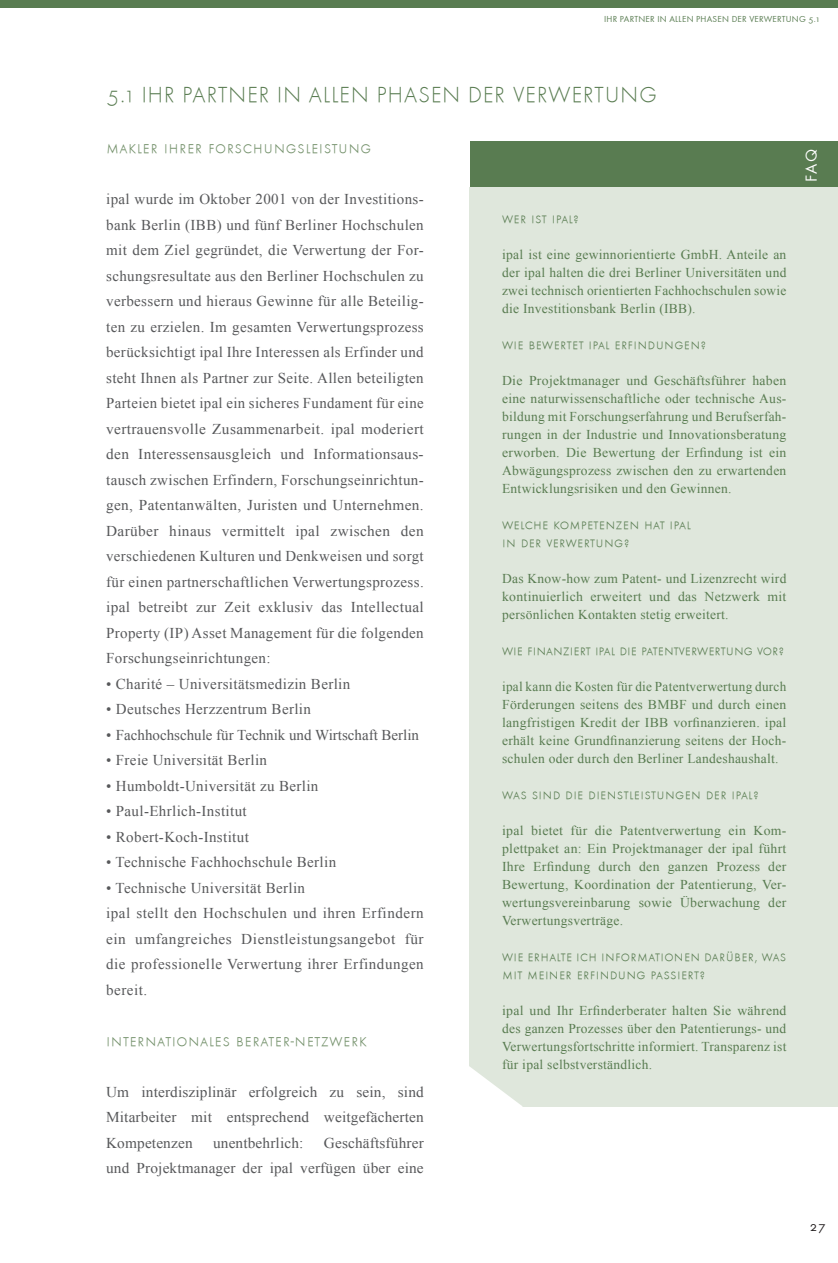
<style>
.page{position:relative;width:838px;height:1263px;background:#fff}
.page>*{position:absolute;margin:0;border:0;box-sizing:border-box;transform-origin:0 0}
.t1{font:300 22.5px "Function LH Sm Caps";letter-spacing:.05em;color:#597c51}
.t2{font:300 19.5px "Function LH Sm Caps";letter-spacing:.025em;color:#74916b}
.t3{font:300 16.5px/18px "Function LH Sm Caps";letter-spacing:.02em;color:#597c51}
.t4{font:300 16.5px "Function LH Sm Caps";color:#597c51}
.t5{font:16.5px "Function Sm Caps";color:#fff}
.t6{font:15px/25.5px "Times New Roman";letter-spacing:.025em;color:#57585a;text-align:justify}
.t7{font:15px "Times New Roman";color:#57585a}
.t8{font:13.5px/18px "Times New Roman";letter-spacing:.02em;color:#597c51;text-align:justify}
.t9{font:13.5px "Function Sm Caps";color:#231f20}
.t10{font:9px "Function Sm Caps";letter-spacing:.025em;color:#597c51}
</style>
<div class="page">
<div style="left:0;top:0;width:838px;height:7px;background:#597c51"></div>
<div style="left:470px;top:142px;width:368px;height:45px;background:#597c51"></div>
<div style="left:469px;top:187px;width:369px;height:919px;background:#dfe7dc"></div>
<svg style="left:469px;top:1066px;width:53px;height:40px"></svg>
<p class="t10" style="left:604px;top:14px;width:217px">IHR PARTNER IN ALLEN PHASEN DER VERWERTUNG 5.1</p>
<h1 class="t1" style="left:106px;top:83px;width:551px">5.1 IHR PARTNER IN ALLEN PHASEN DER VERWERTUNG</h1>
<h2 class="t2" style="left:106px;top:136px;width:267px">makler ihrer forschungsleistung</h2>
<p class="t6" style="left:106px;top:186px;width:319px">ipal wurde im Oktober 2001 von der Investitions&shy;bank Berlin (IBB) und fünf Berliner Hochschulen mit dem Ziel gegründet, die Verwertung der For&shy;schungsresultate aus den Berliner Hochschulen zu verbessern und hieraus Gewinne für alle Beteilig&shy;ten zu erzielen. Im gesamten Verwertungsprozess berücksichtigt ipal Ihre Interessen als Erfinder und steht Ihnen als Partner zur Seite. Allen beteiligten Parteien bietet ipal ein sicheres Fundament für eine vertrauensvolle Zusammenarbeit. ipal moderiert den Interessensausgleich und Informationsaus&shy;tausch zwischen Erfindern, Forschungseinrichtun&shy;gen, Patentanwälten, Juristen und Unternehmen.<br>Darüber hinaus vermittelt ipal zwischen den verschiedenen Kulturen und Denkweisen und sorgt für einen partnerschaftlichen Verwertungsprozess. ipal betreibt zur Zeit exklusiv das Intellectual Property (IP) Asset Management für die folgenden Forschungseinrichtungen:</p>
<p class="t6" style="left:106px;top:671px;width:246px">• Charité – Universitätsmedizin Berlin</p>
<p class="t6" style="left:106px;top:696px;width:206px">• Deutsches Herzzentrum Berlin</p>
<p class="t7" style="left:106px;top:724px;width:314px">• Fachhochschule für Technik und Wirtschaft Berlin</p>
<p class="t6" style="left:106px;top:747px;width:162px">• Freie Universität Berlin</p>
<p class="t6" style="left:106px;top:773px;width:214px">• Humboldt-Universität zu Berlin</p>
<p class="t6" style="left:106px;top:798px;width:142px">• Paul-Ehrlich-Institut</p>
<p class="t6" style="left:106px;top:824px;width:144px">• Robert-Koch-Institut</p>
<p class="t6" style="left:106px;top:849px;width:232px">• Technische Fachhochschule Berlin</p>
<p class="t6" style="left:106px;top:875px;width:319px;text-align:left">• Technische Universität Berlin<br>ipal stellt den Hochschulen und ihren Erfindern ein umfangreiches Dienstleistungsangebot für die professionelle Verwertung ihrer Erfindungen bereit.</p>
<h2 class="t2" style="left:106px;top:1029px;width:262px">internationales berater-netzwerk</h2>
<p class="t6" style="left:106px;top:1079px;width:319px">Um interdisziplinär erfolgreich zu sein, sind Mitarbeiter mit entsprechend weitgefächerten Kompetenzen</p>
<p class="t6" style="left:106px;top:1130px;width:319px;text-align:right">Geschäftsführer<br>und Projektmanager der ipal verfügen über eine</p>
<p class="t6" style="left:213px;top:1130px;width:92px">unentbehrlich:</p>
<p class="t3" style="left:502px;top:209px;width:79px">wer ist ipal?</p>
<p class="t8" style="left:502px;top:245px;width:286px">ipal ist eine gewinnorientierte GmbH. Anteile an der ipal halten die drei Berliner Universitäten und zwei technisch orientierten Fachhochschulen sowie die Investitionsbank Berlin (IBB).</p>
<p class="t3" style="left:502px;top:335px;width:206px">wie bewertet ipal erfindungen?</p>
<p class="t8" style="left:502px;top:371px;width:286px">Die Projektmanager und Geschäftsführer haben eine naturwissenschaftliche oder technische Aus&shy;bildung mit Forschungserfahrung und Berufserfah&shy;rungen in der Industrie und Innovationsberatung erworben. Die Bewertung der Erfindung ist ein Abwägungsprozess zwischen den zu erwartenden Entwicklungsrisiken und den Gewinnen.</p>
<p class="t3" style="left:502px;top:515px;width:190px">welche kompetenzen hat ipal in der verwertung?</p>
<p class="t8" style="left:502px;top:569px;width:286px">Das Know-how zum Patent- und Lizenzrecht wird kontinuierlich erweitert und das Netzwerk mit persönlichen Kontakten stetig erweitert.</p>
<p class="t4" style="left:502px;top:640px;width:284px">wie finanziert ipal die patentverwertung vor?</p>
<p class="t8" style="left:502px;top:677px;width:286px">ipal kann die Kosten für die Patentverwertung durch Förderungen seitens des BMBF und durch einen langfristigen Kredit der IBB vorfinanzieren. ipal erhält keine Grundfinanzierung seitens der Hoch&shy;schulen oder durch den Berliner Landeshaushalt.</p>
<p class="t3" style="left:502px;top:785px;width:258px">was sind die dienstleistungen der ipal?</p>
<p class="t8" style="left:502px;top:821px;width:286px">ipal bietet für die Patentverwertung ein Kom&shy;plettpaket an: Ein Projektmanager der ipal führt Ihre Erfindung durch den ganzen Prozess der Bewertung, Koordination der Patentierung, Ver&shy;wertungsvereinbarung sowie Überwachung der Verwertungsverträge.</p>
<p class="t3" style="left:502px;top:947px;width:286px">wie erhalte ich informationen darüber, was mit meiner erfindung passiert?</p>
<p class="t8" style="left:502px;top:1001px;width:286px">ipal und Ihr Erfinderberater halten Sie während des ganzen Prozesses über den Patentierungs- und Verwertungsfortschritte informiert. Transparenz ist für ipal selbstverständlich.</p>
<p class="t5" style="left:802px;top:182px;width:34px;rotate:-90deg">FAQ</p>
<p class="t9" style="left:809px;top:1219px;width:17px">27</p>
</div>
